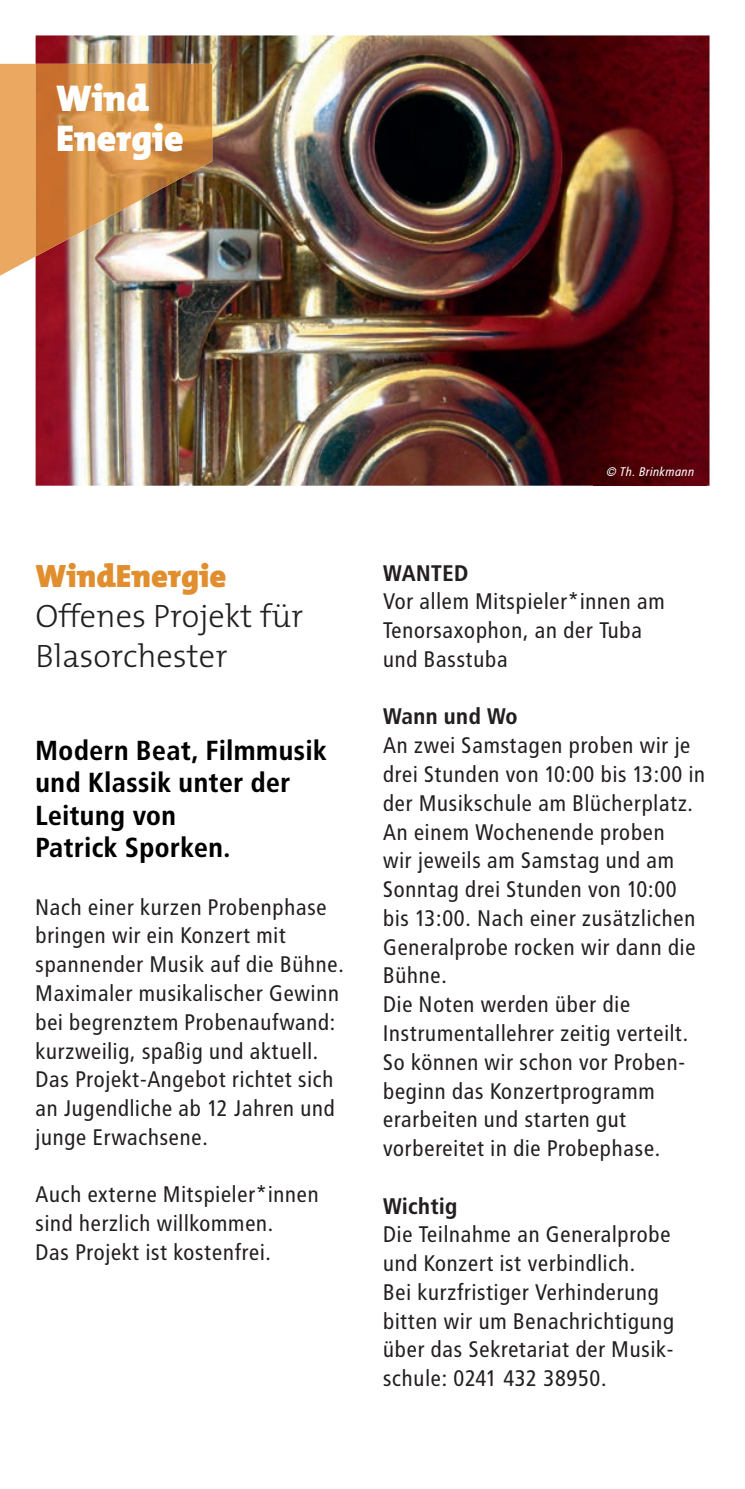
<style>
.page{position:relative;width:745px;height:1489px;background:#fff}
.page>*{position:absolute;margin:0;border:0;box-sizing:border-box;transform-origin:0 0}
.t1{font:900 37.5px/40px "The Mix";color:#fff}
.t2{font:300 32.5px/40px "The Mix";color:#231f20}
.t3{font:900 32.5px "The Mix";color:#e18e2e}
.t4{font:700 27.5px/32.5px "Transit";color:#000}
.t5{font:22.5px/28.8px "Transit";color:#231f20}
.t6{font:700 22.5px "Transit";color:#231f20}
.t7{font:italic 12.5px "Transit";color:#fff}
</style>
<div class="page">
<img style="left:36px;top:35px;width:673px;height:450px">
<svg style="left:0;top:64px;width:36px;height:212px;background:#eaab68"></svg>
<img style="left:36px;top:64px;width:176px;height:192px">
<img style="left:593px;top:453px;width:113px;height:33px">
<h1 class="t1" style="left:56px;top:77px;width:129px">Wind<br>Energie</h1>
<h2 class="t3" style="left:35px;top:548px;width:192px">WindEnergie</h2>
<h2 class="t2" style="left:35px;top:595px;width:269px">Offenes Projekt für<br>Blasorchester</h2>
<p class="t4" style="left:35px;top:733px;width:293px">Modern Beat, Filmmusik und Klassik unter der<br>Leitung von<br>Patrick Sporken.</p>
<p class="t5" style="left:35px;top:892px;width:310px">Nach einer kurzen Probenphase bringen wir ein Konzert mit spannender Musik auf die Bühne.<br>Maximaler musikalischer Gewinn bei begrenztem Probenaufwand: kurzweilig, spaßig und aktuell.<br>Das Projekt-Angebot richtet sich an Jugendliche ab 12 Jahren und junge Erwachsene.</p>
<p class="t5" style="left:35px;top:1180px;width:285px">Auch externe Mitspieler*innen sind herzlich willkommen.<br>Das Projekt ist kostenfrei.</p>
<p class="t7" style="left:605px;top:464px;width:90px">© Th. Brinkmann</p>
<p class="t6" style="left:383px;top:559px;width:87px">WANTED</p>
<p class="t5" style="left:383px;top:587px;width:284px">Vor allem Mitspieler*innen am<br>Tenorsaxophon, an der Tuba und Basstuba</p>
<p class="t6" style="left:383px;top:703px;width:136px">Wann und Wo</p>
<p class="t5" style="left:383px;top:731px;width:324px">An zwei Samstagen proben wir je drei Stunden von 10:00 bis 13:00 in der Musikschule am Blücherplatz.<br>An einem Wochenende proben<br>wir jeweils am Samstag und am<br>Sonntag drei Stunden von 10:00 bis 13:00. Nach einer zusätzlichen<br>Generalprobe rocken wir dann die<br>Bühne.<br>Die Noten werden über die<br>Instrumentallehrer zeitig verteilt.<br>So können wir schon vor Proben&shy;beginn das Konzertprogramm erarbeiten und starten gut vorbereitet in die Probephase.</p>
<p class="t6" style="left:383px;top:1192px;width:76px">Wichtig</p>
<p class="t5" style="left:383px;top:1220px;width:293px">Die Teilnahme an Generalprobe und Konzert ist verbindlich.<br>Bei kurzfristiger Verhinderung bitten wir um Benachrichtigung über das Sekretariat der Musik&shy;schule: 0241 432 38950.</p>
</div>
